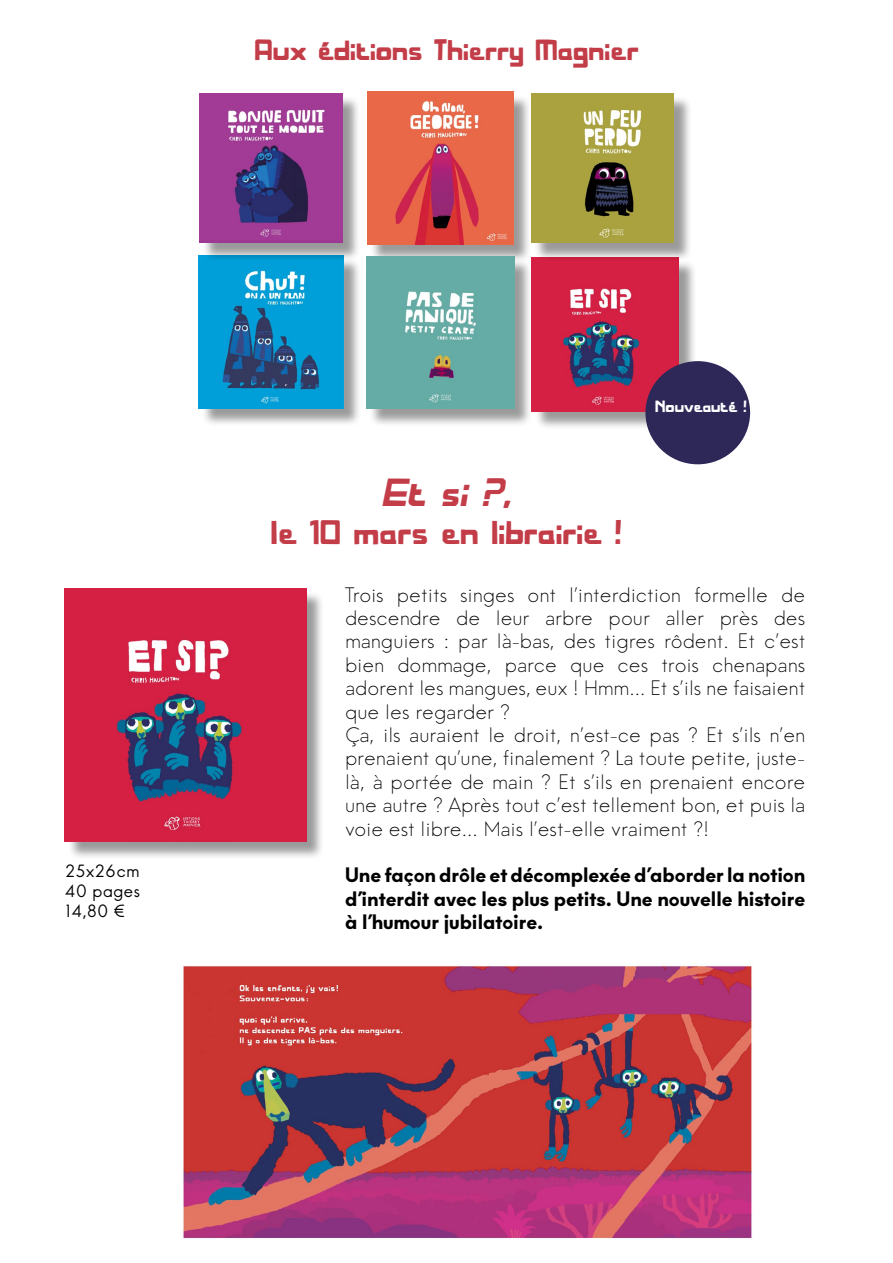
<style>
.page{position:relative;width:893px;height:1263px;background:#fff}
.page>*{position:absolute;margin:0;border:0;box-sizing:border-box;transform-origin:0 0}
.t1{font:italic 36px "A Bit Lost";color:#c33d48}
.t2{font:31.5px "A Bit Lost";color:#c33d48}
.t3{font:27px "A Bit Lost";color:#c33d48}
.t4{font:19.5px/23.4px "Hans Kendrick Light Alt";color:#000}
.t5{font:800 19.5px/23.4px "Hans Kendrick";color:#000;text-align:justify}
.t6{font:16.5px/19.8px "Hans Kendrick";color:#000;text-align:justify}
.t7{font:15px "A Bit Lost";color:#fff}
.s1{font-style:normal}
</style>
<div class="page">
<div style="left:370px;top:94px;width:162px;height:169px;background:#000;opacity:.4"></div>
<img style="left:367px;top:92px;width:146px;height:152px">
<div style="left:534px;top:260px;width:163px;height:170px;background:#000;opacity:.4"></div>
<img style="left:531px;top:257px;width:147px;height:154px">
<div style="left:201px;top:258px;width:161px;height:169px;background:#000;opacity:.4"></div>
<img style="left:199px;top:255px;width:144px;height:153px">
<div style="left:202px;top:96px;width:159px;height:165px;background:#000;opacity:.4"></div>
<img style="left:199px;top:93px;width:143px;height:150px">
<div style="left:368px;top:258px;width:165px;height:169px;background:#000;opacity:.4"></div>
<img style="left:366px;top:256px;width:148px;height:152px">
<div style="left:533px;top:96px;width:159px;height:165px;background:#000;opacity:.4"></div>
<img style="left:531px;top:93px;width:143px;height:150px">
<div style="left:645px;top:361px;width:105px;height:103px;background:#2e2859;border-radius:50%"></div>
<div style="left:67px;top:591px;width:258px;height:269px;background:#000;opacity:.4"></div>
<img style="left:65px;top:589px;width:241px;height:253px">
<img style="left:183px;top:965px;width:569px;height:274px">
<h3 class="t3" style="left:254px;top:26px;width:386px">Aux éditions Thierry Magnier</h3>
<p class="t6" style="left:65px;top:861px;width:77px">25x26cm 40 pages 14,80 €</p>
<h1 class="t1" style="left:382px;top:460px;width:133px">Et si ?<span class="s1">,</span></h1>
<h2 class="t2" style="left:271px;top:504px;width:352px">le 10 mars en librairie !</h2>
<p class="t7" style="left:655px;top:392px;width:93px">Nouveauté !</p>
<p class="t4" style="left:345px;top:583px;width:462px">Trois petits singes ont l’interdiction formelle de descendre de leur arbre pour aller près des manguiers : par là-bas, des tigres rôdent. Et c’est bien dommage, parce que ces trois chenapans adorent les mangues, eux ! Hmm... Et s’ils ne faisaient que les regarder ?<br>Ça, ils auraient le droit, n’est-ce pas ? Et s’ils n’en prenaient qu’une, finalement ? La toute petite, juste&shy;là, à portée de main ? Et s’ils en prenaient encore une autre ? Après tout c’est tellement bon, et puis la voie est libre... Mais l’est-elle vraiment ?!</p>
<p class="t5" style="left:345px;top:863px;width:462px">Une façon drôle et décomplexée d’aborder la notion d’interdit avec les plus petits. Une nouvelle histoire à l’humour jubilatoire.</p>
</div>
